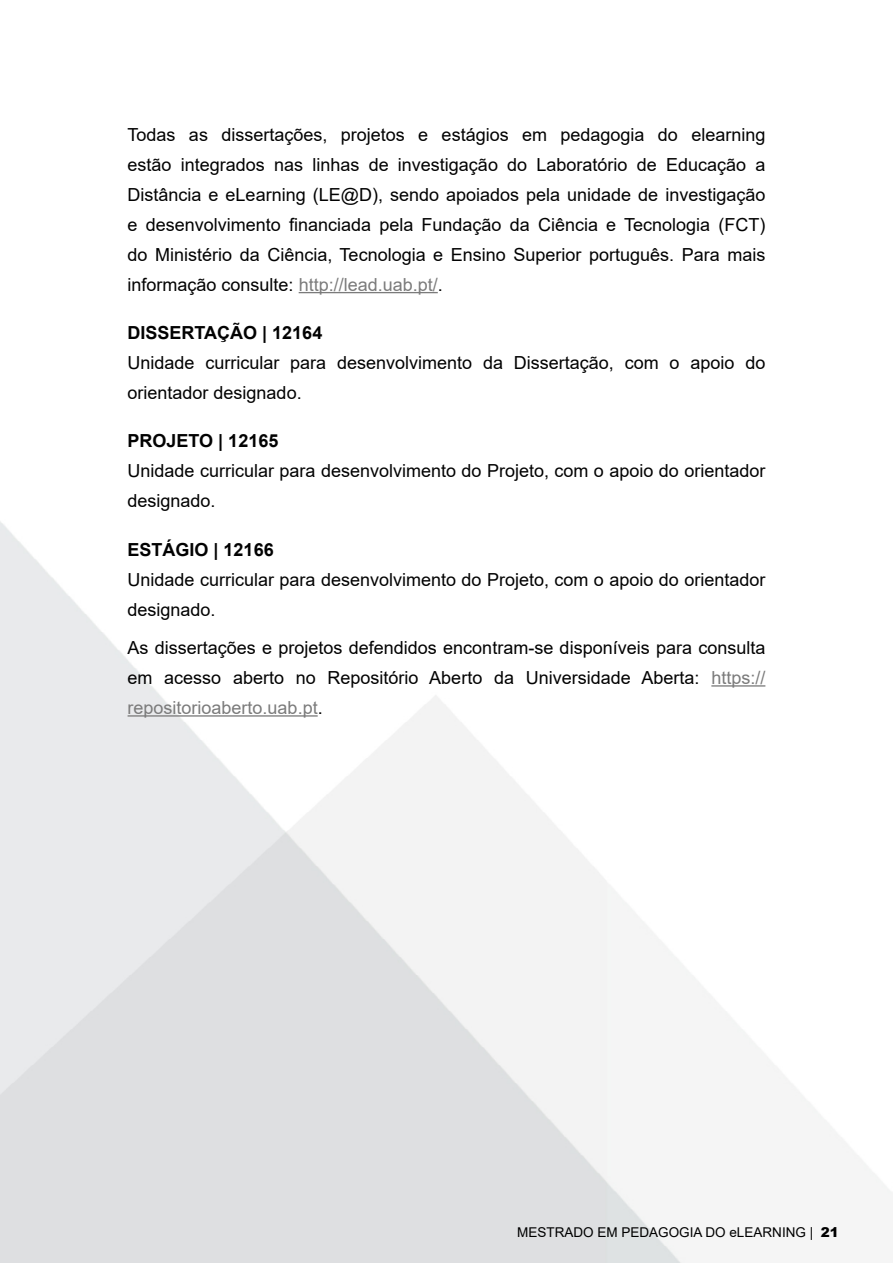
<style>
.page{position:relative;width:893px;height:1263px;background:#fff}
.page>*{position:absolute;margin:0;border:0;box-sizing:border-box;transform-origin:0 0}
.t1{font:18px/30px "Arial";color:#020202}
.t2{font:700 18px "Arial";color:#020202}
.t3{font:13.5px "Arial";color:#000}
.s1{color:#7b7b7b}
.s2{font-weight:900}
</style>
<div class="page">
<hr style="left:299px;top:292px;width:139px;height:1px;background:#7b7b7b">
<hr style="left:711px;top:685px;width:54px;height:2px;background:#7b7b7b">
<hr style="left:128px;top:715px;width:190px;height:2px;background:#7b7b7b">
<p class="t1" style="left:128px;top:119px;width:639px;text-align:justify">Todas as dissertações, projetos e estágios em pedagogia do elearning estão integrados nas linhas de investigação do Laboratório de Educação a Distância e eLearning (LE@D), sendo apoiados pela unidade de investigação e desenvolvimento financiada pela Fundação da Ciência e Tecnologia (FCT) do Ministério da Ciência, Tecnologia e Ensino Superior português. Para mais informação consulte: <span class="s1">http://lead.uab.pt/</span>.</p>
<p class="t2" style="left:128px;top:320px;width:196px">DISSERTAÇÃO | 12164</p>
<p class="t1" style="left:128px;top:348px;width:639px">Unidade curricular para desenvolvimento da Dissertação, com o apoio do orientador designado.</p>
<p class="t2" style="left:128px;top:428px;width:152px">PROJETO | 12165</p>
<p class="t1" style="left:128px;top:456px;width:639px">Unidade curricular para desenvolvimento do Projeto, com o apoio do orientador designado.</p>
<p class="t2" style="left:128px;top:536px;width:148px">ESTÁGIO | 12166</p>
<p class="t1" style="left:128px;top:564px;width:639px">Unidade curricular para desenvolvimento do Projeto, com o apoio do orientador designado.</p>
<p class="t1" style="left:128px;top:633px;width:639px;text-align:justify">As dissertações e projetos defendidos encontram-se disponíveis para consulta em acesso aberto no Repositório Aberto da Universidade Aberta: <span class="s1">https:// repositorioaberto.uab.pt</span>.</p>
<p class="t3" style="left:517px;top:1223px;width:323px">MESTRADO EM PEDAGOGIA DO eLEARNING | <span class="s2">21</span></p>
</div>
